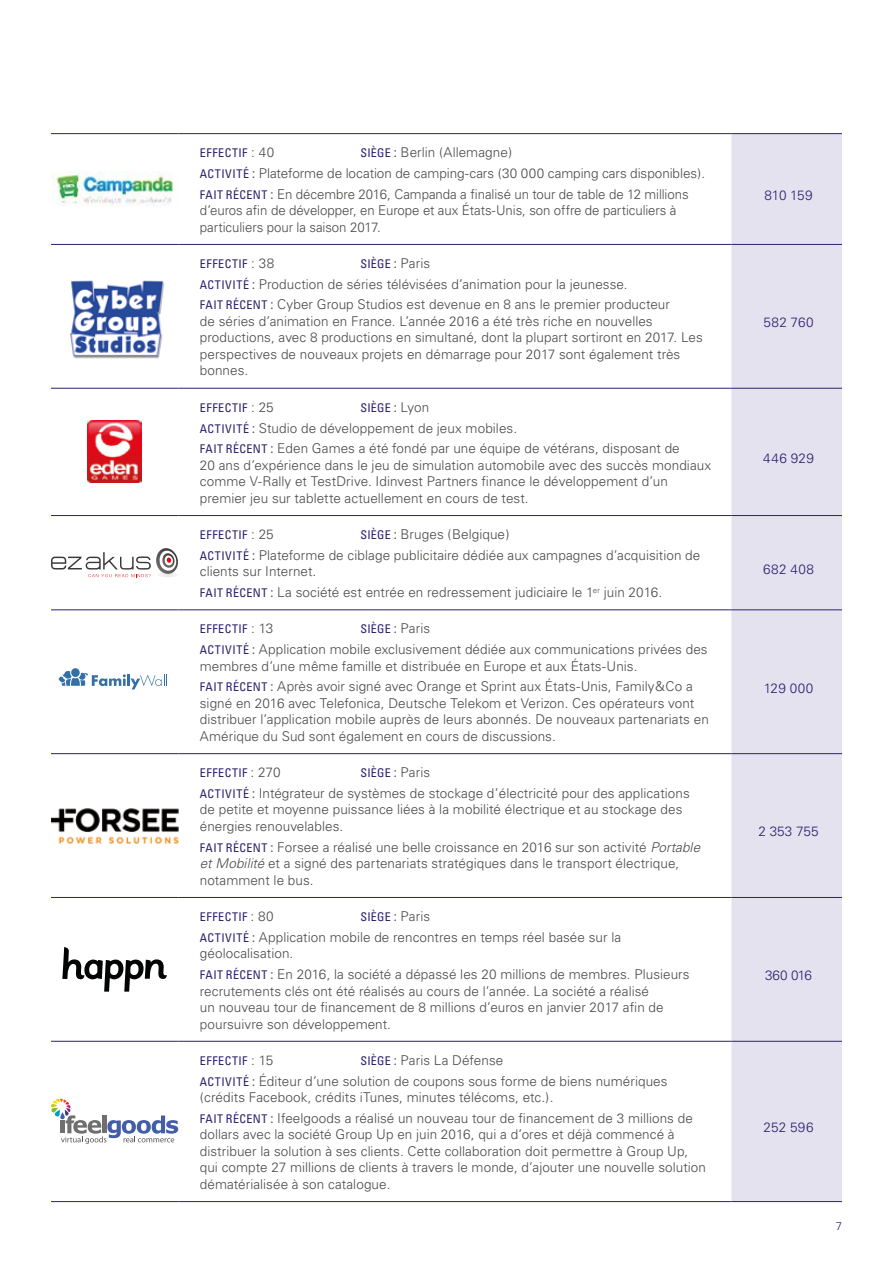
<style>
.page{position:relative;width:893px;height:1263px;background:#fff}
.page>*{position:absolute;margin:0;border:0;box-sizing:border-box;transform-origin:0 0}
.t1{font:300 13.5px/16.5px "Univers";letter-spacing:.005em;color:#4a4a49}
.t2{font:300 13.5px "Univers";letter-spacing:.02em;color:#2e1f6e}
.t3{font:condensed 12px "Univers";letter-spacing:.04em;color:#2e1f6e}
.t4{font:300 11.25px "Univers";color:#2e1f6e}
.s1{font-weight:400;font-stretch:condensed;font-size:12px;color:#2e1f6e}
.s2{font-weight:400;font-stretch:condensed}
.s3{font-weight:300;font-stretch:normal;font-size:13.5px;color:#4a4a49}
.s4{font-size:13.5px;color:#4a4a49}
.s5{font-style:italic}
</style>
<div class="page">
<div style="left:731px;top:134px;width:111px;height:1067px;background:#e5e2f0"></div>
<hr style="left:731px;top:133px;width:111px;height:1px;background:#2e1f6e">
<hr style="left:731px;top:244px;width:111px;height:1px;background:#2e1f6e">
<hr style="left:731px;top:388px;width:111px;height:1px;background:#2e1f6e">
<hr style="left:731px;top:515px;width:111px;height:1px;background:#2e1f6e">
<hr style="left:731px;top:609px;width:111px;height:1px;background:#2e1f6e">
<hr style="left:731px;top:753px;width:111px;height:1px;background:#2e1f6e">
<hr style="left:731px;top:897px;width:111px;height:1px;background:#2e1f6e">
<hr style="left:731px;top:1041px;width:111px;height:1px;background:#2e1f6e">
<hr style="left:731px;top:1201px;width:111px;height:1px;background:#2e1f6e">
<hr style="left:51px;top:133px;width:128px;height:1px;background:#2e1f6e">
<hr style="left:179px;top:133px;width:552px;height:1px;background:#2e1f6e">
<hr style="left:51px;top:244px;width:128px;height:1px;background:#2e1f6e">
<hr style="left:179px;top:244px;width:552px;height:1px;background:#2e1f6e">
<hr style="left:51px;top:388px;width:128px;height:1px;background:#2e1f6e">
<hr style="left:51px;top:515px;width:128px;height:1px;background:#2e1f6e">
<hr style="left:51px;top:609px;width:128px;height:1px;background:#2e1f6e">
<hr style="left:51px;top:753px;width:128px;height:1px;background:#2e1f6e">
<hr style="left:179px;top:388px;width:552px;height:1px;background:#2e1f6e">
<hr style="left:179px;top:515px;width:552px;height:1px;background:#2e1f6e">
<hr style="left:179px;top:609px;width:552px;height:1px;background:#2e1f6e">
<hr style="left:179px;top:753px;width:552px;height:1px;background:#2e1f6e">
<hr style="left:51px;top:897px;width:128px;height:1px;background:#2e1f6e">
<hr style="left:179px;top:897px;width:552px;height:1px;background:#2e1f6e">
<hr style="left:51px;top:1041px;width:128px;height:1px;background:#2e1f6e">
<hr style="left:179px;top:1041px;width:552px;height:1px;background:#2e1f6e">
<hr style="left:51px;top:1201px;width:128px;height:1px;background:#2e1f6e">
<hr style="left:179px;top:1201px;width:552px;height:1px;background:#2e1f6e">
<img style="left:51px;top:171px;width:123px;height:35px">
<img style="left:70px;top:280px;width:95px;height:79px">
<img style="left:87px;top:421px;width:55px;height:62px">
<svg style="left:51px;top:548px;width:127px;height:29px"></svg>
<svg style="left:58px;top:668px;width:109px;height:21px"></svg>
<img style="left:51px;top:808px;width:127px;height:36px">
<svg style="left:62px;top:947px;width:105px;height:45px"></svg>
<svg style="left:51px;top:1099px;width:127px;height:45px"></svg>
<p class="t1" style="left:200px;top:142px;width:507px;line-height:20.7px;text-indent:160px"><span class="s1">SIÈGE</span> <span class="s2">:</span> Berlin (Allemagne)<br><span class="s1">ACTIVITÉ</span> <span class="s2">:</span> Plateforme de location de camping-cars (30 000 camping cars disponibles).<br><span class="s1">FAIT RÉCENT</span> <span class="s2">:</span> En décembre 2016, Campanda a finalisé un tour de table de 12 millions</p>
<p class="t1" style="left:200px;top:202px;width:478px">d’euros afin de développer, en Europe et aux États-Unis, son offre de particuliers à particuliers pour la saison 2017.</p>
<p class="t3" style="left:200px;top:145px;width:76px">EFFECTIF <span class="s3">: 40</span></p>
<p class="t2" style="left:764px;top:187px;width:50px">810 159</p>
<p class="t3" style="left:200px;top:256px;width:76px">EFFECTIF <span class="s3">: 38</span></p>
<p class="t3" style="left:360px;top:256px;width:71px">SIÈGE <span class="s4">:</span> <span class="s3">Paris</span></p>
<p class="t1" style="left:200px;top:274px;width:472px;line-height:20.7px"><span class="s1">ACTIVITÉ</span> <span class="s2">:</span> Production de séries télévisées d’animation pour la jeunesse.<br><span class="s1">FAIT RÉCENT</span> <span class="s2">:</span> Cyber Group Studios est devenue en 8 ans le premier producteur</p>
<p class="t1" style="left:200px;top:313px;width:505px">de séries d’animation en France. L’année 2016 a été très riche en nouvelles productions, avec 8 productions en simultané, dont la plupart sortiront en 2017. Les perspectives de nouveaux projets en démarrage pour 2017 sont également très bonnes.</p>
<p class="t2" style="left:763px;top:314px;width:52px">582 760</p>
<p class="t3" style="left:200px;top:400px;width:75px">EFFECTIF <span class="s3">: 25</span></p>
<p class="t3" style="left:360px;top:400px;width:71px">SIÈGE <span class="s4">:</span> <span class="s3">Lyon</span></p>
<p class="t1" style="left:200px;top:417px;width:481px;line-height:20.7px"><span class="s1">ACTIVITÉ</span> <span class="s2">:</span> Studio de développement de jeux mobiles.<br><span class="s1">FAIT RÉCENT</span> <span class="s2">:</span> Eden Games a été fondé par une équipe de vétérans, disposant de</p>
<p class="t1" style="left:200px;top:457px;width:513px">20 ans d’expérience dans le jeu de simulation automobile avec des succès mondiaux comme V-Rally et TestDrive. Idinvest Partners finance le développement d’un premier jeu sur tablette actuellement en cours de test.</p>
<p class="t2" style="left:763px;top:450px;width:52px">446 929</p>
<p class="t1" style="left:200px;top:524px;width:502px;line-height:20.7px;text-indent:160px"><span class="s1">SIÈGE</span> <span class="s2">:</span> Bruges (Belgique)<br><span class="s1">ACTIVITÉ</span> <span class="s2">:</span> Plateforme de ciblage publicitaire dédiée aux campagnes d’acquisition de</p>
<p class="t1" style="left:200px;top:561px;width:464px;line-height:20.7px">clients sur Internet.<br><span class="s1">FAIT RÉCENT</span> <span class="s2">:</span> La société est entrée en redressement judiciaire le 1<sup>er</sup> juin 2016.</p>
<p class="t2" style="left:763px;top:561px;width:52px">682 408</p>
<p class="t3" style="left:200px;top:621px;width:75px">EFFECTIF <span class="s3">: 13</span></p>
<p class="t3" style="left:360px;top:621px;width:71px">SIÈGE <span class="s4">:</span> <span class="s3">Paris</span></p>
<p class="t1" style="left:200px;top:641px;width:509px"><span class="s1">ACTIVITÉ</span> <span class="s2">:</span> Application mobile exclusivement dédiée aux communications privées des membres d’une même famille et distribuée en Europe et aux États-Unis.</p>
<p class="t1" style="left:200px;top:678px;width:510px"><span class="s1">FAIT RÉCENT</span> <span class="s2">:</span> Après avoir signé avec Orange et Sprint aux États-Unis, Family&amp;Co a signé en 2016 avec Telefonica, Deutsche Telekom et Verizon. Ces opérateurs vont distribuer l’application mobile auprès de leurs abonnés. De nouveaux partenariats en Amérique du Sud sont également en cours de discussions.</p>
<p class="t2" style="left:764px;top:680px;width:51px">129 000</p>
<p class="t3" style="left:200px;top:765px;width:82px">EFFECTIF <span class="s3">: 270</span></p>
<p class="t3" style="left:360px;top:765px;width:71px">SIÈGE <span class="s4">:</span> <span class="s3">Paris</span></p>
<p class="t1" style="left:200px;top:785px;width:491px"><span class="s1">ACTIVITÉ</span> <span class="s2">:</span> Intégrateur de systèmes de stockage d’électricité pour des applications de petite et moyenne puissance liées à la mobilité électrique et au stockage des énergies renouvelables.</p>
<p class="t1" style="left:200px;top:839px;width:502px"><span class="s1">FAIT RÉCENT</span> <span class="s2">:</span> Forsee a réalisé une belle croissance en 2016 sur son activité <span class="s5">Portable et Mobilité</span> et a signé des partenariats stratégiques dans le transport électrique, notamment le bus.</p>
<p class="t3" style="left:200px;top:527px;width:75px">EFFECTIF <span class="s3">: 25</span></p>
<p class="t2" style="left:758px;top:823px;width:62px">2 353 755</p>
<p class="t3" style="left:200px;top:909px;width:75px">EFFECTIF <span class="s3">: 80</span></p>
<p class="t3" style="left:360px;top:909px;width:71px">SIÈGE <span class="s4">:</span> <span class="s3">Paris</span></p>
<p class="t1" style="left:200px;top:929px;width:423px"><span class="s1">ACTIVITÉ</span> <span class="s2">:</span> Application mobile de rencontres en temps réel basée sur la géolocalisation.</p>
<p class="t1" style="left:200px;top:966px;width:491px"><span class="s1">FAIT RÉCENT</span> <span class="s2">:</span> En 2016, la société a dépassé les 20 millions de membres. Plusieurs recrutements clés ont été réalisés au cours de l’année. La société a réalisé<br>un nouveau tour de financement de 8 millions d’euros en janvier 2017 afin de poursuivre son développement.</p>
<p class="t2" style="left:765px;top:967px;width:49px">360 016</p>
<p class="t3" style="left:200px;top:1053px;width:75px">EFFECTIF <span class="s3">: 15</span></p>
<p class="t1" style="left:200px;top:1050px;width:469px;line-height:20.7px;text-align:center"><span class="s1">SIÈGE</span> <span class="s2">:</span> Paris La Défense<br><span class="s1">ACTIVITÉ</span> <span class="s2">:</span> Éditeur d’une solution de coupons sous forme de biens numériques</p>
<p class="t1" style="left:200px;top:1087px;width:494px;line-height:20.7px">(crédits Facebook, crédits iTunes, minutes télécoms, etc.).<br><span class="s1">FAIT RÉCENT</span> <span class="s2">:</span> Ifeelgoods a réalisé un nouveau tour de financement de 3 millions de</p>
<p class="t1" style="left:200px;top:1126px;width:508px">dollars avec la société Group Up en juin 2016, qui a d’ores et déjà commencé à distribuer la solution à ses clients. Cette collaboration doit permettre à Group Up, qui compte 27 millions de clients à travers le monde, d’ajouter une nouvelle solution dématérialisée à son catalogue.</p>
<p class="t2" style="left:763px;top:1119px;width:52px">252 596</p>
<p class="t4" style="left:836px;top:1219px;width:8px">7</p>
</div>
